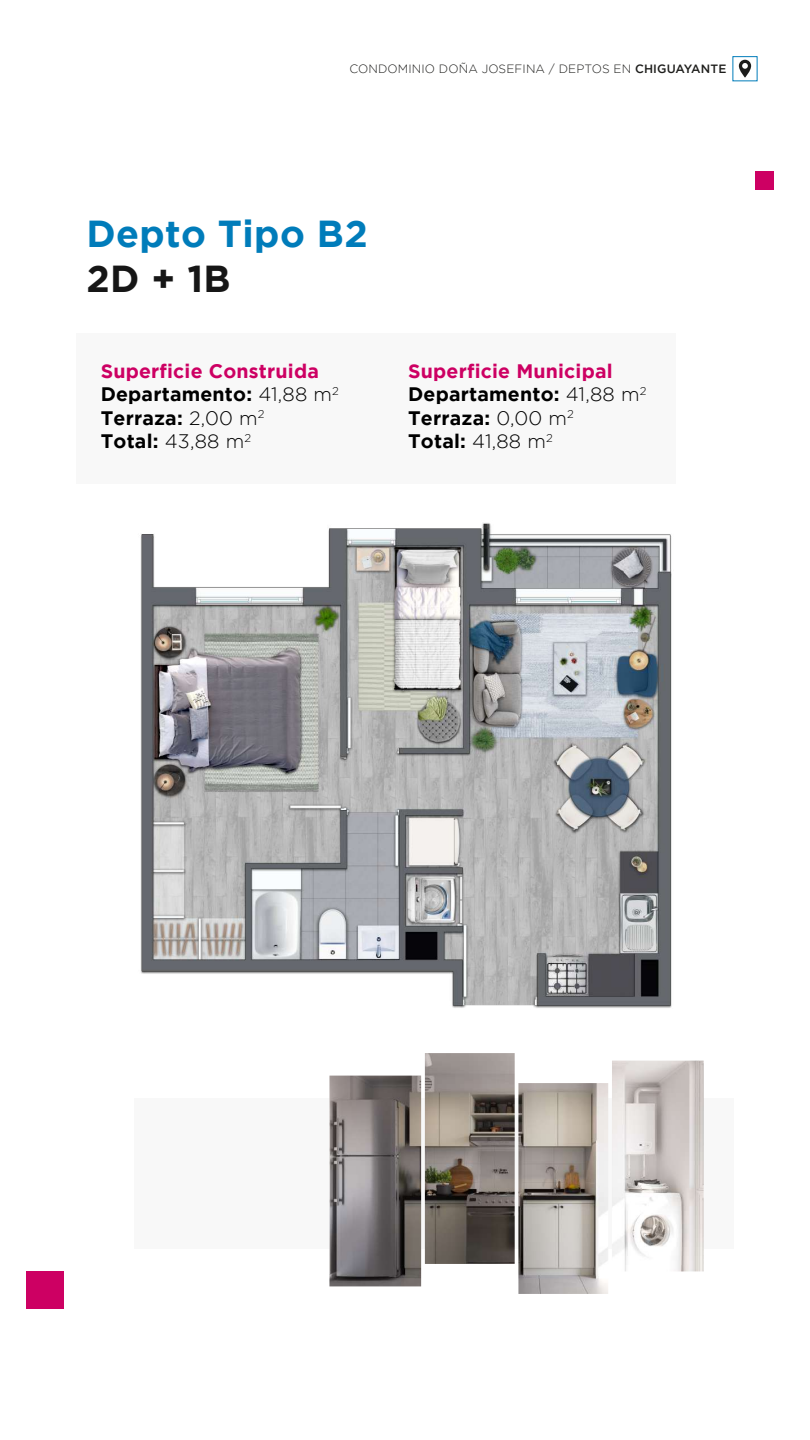
<style>
.page{position:relative;width:810px;height:1440px;background:#fff}
.page>*{position:absolute;margin:0;border:0;box-sizing:border-box;transform-origin:0 0}
.t1{font:700 37.5px "Gotham";letter-spacing:.01em;color:#007cba}
.t2{font:700 37.5px "Gotham";color:#161616}
.t3{font:700 19.5px/23.4px "Gotham";letter-spacing:.01em;color:#000}
.t4{font:300 12px "Gotham";letter-spacing:.01em;color:#1d1d1b}
.s1{font-weight:500}
.s2{color:#cd0063}
.s3{font-weight:300}
</style>
<div class="page">
<svg style="left:739px;top:60px;width:12px;height:18px"></svg>
<div style="left:134px;top:1098px;width:600px;height:151px;background:#f8f8f8"></div>
<div style="left:76px;top:333px;width:600px;height:151px;background:#f8f8f8"></div>
<img style="left:140px;top:523px;width:532px;height:485px">
<div style="left:756px;top:172px;width:18px;height:18px;background:#cd0063"></div>
<div style="left:26px;top:1271px;width:38px;height:37px;background:#cd0063"></div>
<img style="left:329px;top:1053px;width:375px;height:241px">
<p class="t4" style="left:349px;top:62px;width:378px">CONDOMINIO DOÑA JOSEFINA / DEPTOS EN <span class="s1">CHIGUAYANTE</span></p>
<h1 class="t1" style="left:86px;top:212px;width:283px">Depto Tipo B2</h1>
<h1 class="t2" style="left:86px;top:257px;width:146px">2D + 1B</h1>
<p class="t3" style="left:101px;top:359px;width:240px"><span class="s2">Superficie Construida<br></span>Departamento: <span class="s3">41,88 m</span><sup>2<br></sup>Terraza: <span class="s3">2,00 m</span><sup>2<br></sup>Total: <span class="s3">43,88 m</span><sup>2</sup></p>
<p class="t3" style="left:408px;top:359px;width:240px"><span class="s2">Superficie Municipal<br></span>Departamento: <span class="s3">41,88 m</span><sup>2<br></sup>Terraza: <span class="s3">0,00 m</span><sup>2<br></sup>Total: <span class="s3">41,88 m</span><sup>2</sup></p>
</div>
